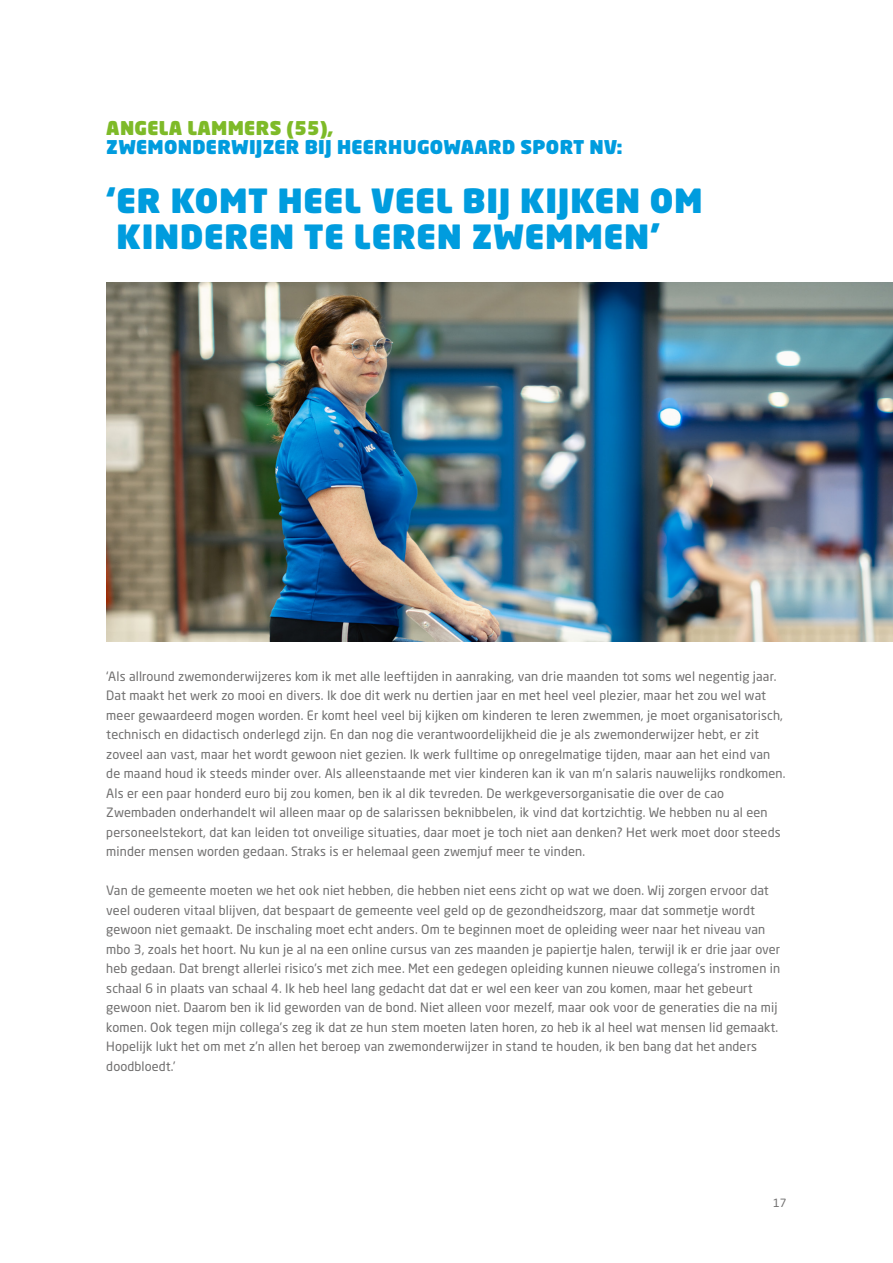
<style>
.page{position:relative;width:893px;height:1263px;background:#fff}
.page>*{position:absolute;margin:0;border:0;box-sizing:border-box;transform-origin:0 0}
.t1{font:900 33px/36px "Neo Sans Pro";letter-spacing:.02em;color:#009cde}
.t2{font:900 18.75px "Neo Sans Pro";letter-spacing:.015em;color:#009cde}
.t3{font:900 18.75px "Neo Sans Pro";letter-spacing:.015em;color:#7eba28}
.t4{font:12.75px/19.5px "Neo Sans Pro";letter-spacing:.01em;color:#706f6f}
.t5{font:11.25px "Neo Sans Pro";color:#706f6f}
</style>
<div class="page">
<img style="left:106px;top:282px;width:787px;height:360px">
<h2 class="t3" style="left:106px;top:115px;width:229px">ANGELA LAMMERS (55),</h2>
<h2 class="t2" style="left:106px;top:135px;width:518px">ZWEMONDERWIJZER BIJ HEERHUGOWAARD SPORT NV:</h2>
<h1 class="t1" style="left:117px;top:181px;width:588px;text-indent:-10px">‘ER KOMT HEEL VEEL BIJ KIJKEN OM<br>KINDEREN TE LEREN ZWEMMEN’</h1>
<p class="t4" style="left:106px;top:666px;width:681px">‘Als allround zwemonderwijzeres kom ik met alle leeftijden in aanraking, van drie maanden tot soms wel negentig jaar.<br>Dat maakt het werk zo mooi en divers. Ik doe dit werk nu dertien jaar en met heel veel plezier, maar het zou wel wat meer gewaardeerd mogen worden. Er komt heel veel bij kijken om kinderen te leren zwemmen, je moet organisatorisch, technisch en didactisch onderlegd zijn. En dan nog die verantwoordelijkheid die je als zwemonderwijzer hebt, er zit zoveel aan vast, maar het wordt gewoon niet gezien. Ik werk fulltime op onregelmatige tijden, maar aan het eind van de maand houd ik steeds minder over. Als alleenstaande met vier kinderen kan ik van m’n salaris nauwelijks rondkomen.<br>Als er een paar honderd euro bij zou komen, ben ik al dik tevreden. De werkgeversorganisatie die over de cao Zwembaden onderhandelt wil alleen maar op de salarissen beknibbelen, ik vind dat kortzichtig. We hebben nu al een personeelstekort, dat kan leiden tot onveilige situaties, daar moet je toch niet aan denken? Het werk moet door steeds minder mensen worden gedaan. Straks is er helemaal geen zwemjuf meer te vinden.</p>
<p class="t4" style="left:106px;top:881px;width:675px">Van de gemeente moeten we het ook niet hebben, die hebben niet eens zicht op wat we doen. Wij zorgen ervoor dat veel ouderen vitaal blijven, dat bespaart de gemeente veel geld op de gezondheidszorg, maar dat sommetje wordt gewoon niet gemaakt. De inschaling moet echt anders. Om te beginnen moet de opleiding weer naar het niveau van mbo 3, zoals het hoort. Nu kun je al na een online cursus van zes maanden je papiertje halen, terwijl ik er drie jaar over heb gedaan. Dat brengt allerlei risico’s met zich mee. Met een gedegen opleiding kunnen nieuwe collega’s instromen in schaal 6 in plaats van schaal 4. Ik heb heel lang gedacht dat dat er wel een keer van zou komen, maar het gebeurt gewoon niet. Daarom ben ik lid geworden van de bond. Niet alleen voor mezelf, maar ook voor de generaties die na mij komen. Ook tegen mijn collega’s zeg ik dat ze hun stem moeten laten horen, zo heb ik al heel wat mensen lid gemaakt.<br>Hopelijk lukt het om met z’n allen het beroep van zwemonderwijzer in stand te houden, ik ben bang dat het anders doodbloedt.’</p>
<p class="t5" style="left:773px;top:1196px;width:15px">17</p>
</div>
